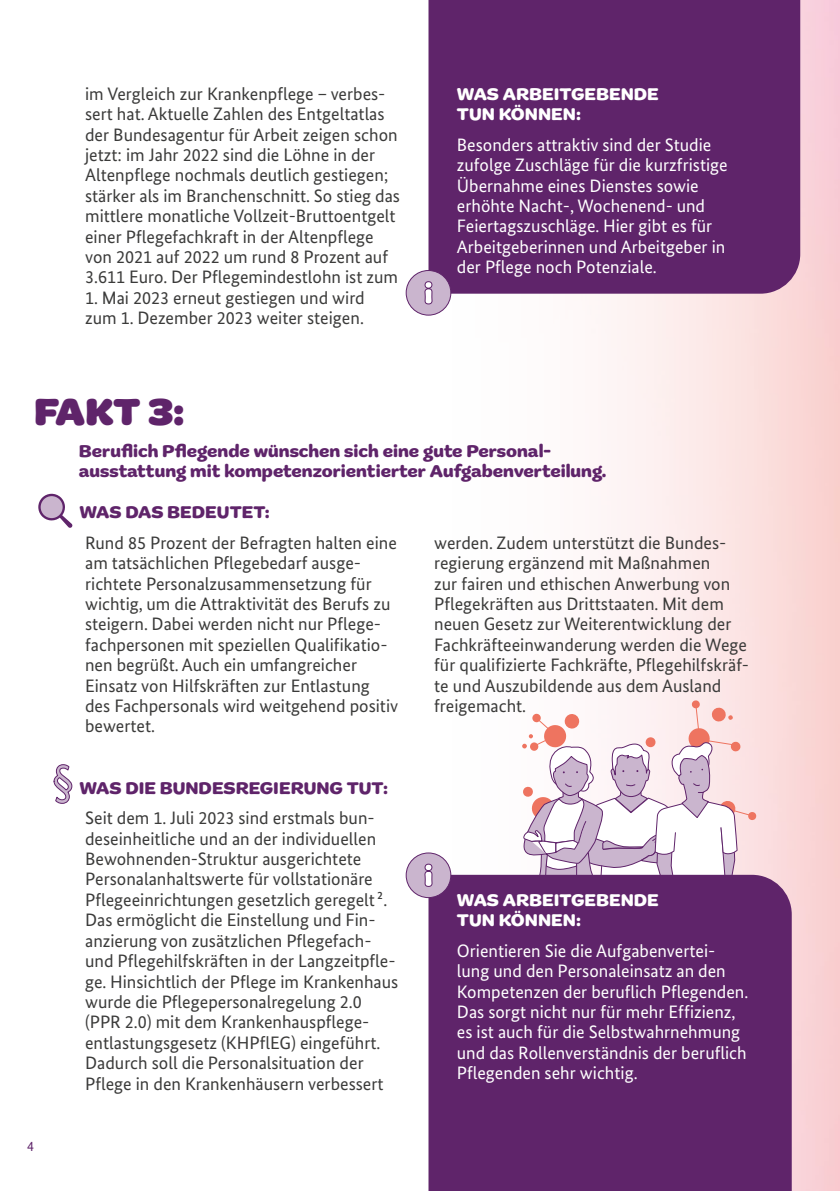
<style>
.page{position:relative;width:840px;height:1191px;background:#fff}
.page>*{position:absolute;margin:0;border:0;box-sizing:border-box;transform-origin:0 0}
.t1{font:900 40px "Marigny";color:#5f246a}
.t2{font:18px/20.4px "Bundes Sans";color:#3b3b3a}
.t3{font:18px/20.4px "Bundes Sans";color:#fff}
.t4{font:700 18px/20.4px "Marigny";color:#5f246a}
.t5{font:700 18px/20.4px "Marigny";color:#fff}
.t6{font:14px "Bundes Sans";color:#5f246a}
</style>
<div class="page">
<img style="left:411px;top:0;width:428px;height:1191px">
<svg style="left:53px;top:764px;width:20px;height:40px"></svg>
<div style="left:428px;top:0;width:371px;height:294px;background:#5f246a"></div>
<svg style="left:521px;top:700px;width:235px;height:174px"></svg>
<div style="left:564px;top:713px;width:15px;height:16px;background:#ee7460;border-radius:50%"></div>
<div style="left:532px;top:713px;width:8px;height:9px;background:#ee7460;border-radius:50%"></div>
<div style="left:428px;top:874px;width:363px;height:317px;background:#5f246a"></div>
<svg style="left:38px;top:493px;width:34px;height:35px"></svg>
<div style="left:406px;top:270px;width:44px;height:45px;background:#cab5ce;border-radius:50%"></div>
<div style="left:405px;top:270px;width:46px;height:46px;border:1px solid #5f246a;border-radius:50%"></div>
<svg style="left:424px;top:281px;width:9px;height:24px"></svg>
<div style="left:406px;top:853px;width:44px;height:44px;background:#cab5ce;border-radius:50%"></div>
<div style="left:405px;top:852px;width:46px;height:46px;border:1px solid #5f246a;border-radius:50%"></div>
<svg style="left:424px;top:863px;width:9px;height:24px"></svg>
<p class="t2" style="left:85px;top:83px;width:316px">im Vergleich zur Krankenpflege – verbes&shy;sert hat. Aktuelle Zahlen des Entgeltatlas der Bundesagentur für Arbeit zeigen schon jetzt: im Jahr 2022 sind die Löhne in der Altenpflege nochmals deutlich gestiegen; stärker als im Branchenschnitt. So stieg das mittlere monatliche Vollzeit-Bruttoentgelt einer Pflegefachkraft in der Altenpflege von 2021 auf 2022 um rund 8 Prozent auf 3.611 Euro. Der Pflegemindestlohn ist zum</p>
<p class="t2" style="left:85px;top:287px;width:281px">1. Mai 2023 erneut gestiegen und wird zum 1. Dezember 2023 weiter steigen.</p>
<p class="t5" style="left:456px;top:84px;width:203px">WAS ARBEITGEBENDE<br>TUN KÖNNEN:</p>
<p class="t3" style="left:456px;top:134px;width:272px">Besonders attraktiv sind der Studie zufolge Zuschläge für die kurzfristige Übernahme eines Dienstes sowie erhöhte Nacht-, Wochenend- und Feiertagszuschläge. Hier gibt es für Arbeitgeberinnen und Arbeitgeber in der Pflege noch Potenziale.</p>
<h1 class="t1" style="left:34px;top:388px;width:152px">FAKT 3:</h1>
<p class="t4" style="left:79px;top:441px;width:528px">Beruflich Pflegende wünschen sich eine gute Personal&shy;ausstattung mit kompetenzorientierter Aufgabenverteilung.</p>
<p class="t6" style="left:27px;top:1137px;width:8px">4</p>
<p class="t4" style="left:79px;top:502px;width:192px">WAS DAS BEDEUTET:</p>
<p class="t2" style="left:85px;top:532px;width:314px">Rund 85 Prozent der Befragten halten eine am tatsächlichen Pflegebedarf ausge&shy;richtete Personalzusammensetzung für wichtig, um die Attraktivität des Berufs zu steigern. Dabei werden nicht nur Pflege&shy;fachpersonen mit speziellen Qualifikatio&shy;nen begrüßt. Auch ein umfangreicher Einsatz von Hilfskräften zur Entlastung des Fachpersonals wird weitgehend positiv bewertet.</p>
<p class="t4" style="left:79px;top:778px;width:310px">WAS DIE BUNDESREGIERUNG TUT:</p>
<p class="t2" style="left:85px;top:807px;width:314px">Seit dem 1. Juli 2023 sind erstmals bun&shy;deseinheitliche und an der individuellen Bewohnenden-Struktur ausgerichtete Personalanhaltswerte für vollstationäre Pflegeeinrichtungen gesetzlich geregelt².<br>Das ermöglicht die Einstellung und Fin&shy;anzierung von zusätzlichen Pflegefach&shy;und Pflegehilfskräften in der Langzeitpfle&shy;ge. Hinsichtlich der Pflege im Krankenhaus wurde die Pflegepersonalregelung 2.0 (PPR 2.0) mit dem Krankenhauspflege&shy;entlastungsgesetz (KHPflEG) eingeführt.<br>Dadurch soll die Personalsituation der Pflege in den Krankenhäusern verbessert</p>
<p class="t2" style="left:434px;top:532px;width:316px">werden. Zudem unterstützt die Bundes&shy;regierung ergänzend mit Maßnahmen<br>zur fairen und ethischen Anwerbung von Pflegekräften aus Drittstaaten. Mit dem neuen Gesetz zur Weiterentwicklung der Fachkräfteeinwanderung werden die Wege für qualifizierte Fachkräfte, Pflegehilfskräf&shy;te und Auszubildende aus dem Ausland freigemacht.</p>
<p class="t5" style="left:456px;top:890px;width:203px">WAS ARBEITGEBENDE<br>TUN KÖNNEN:</p>
<p class="t3" style="left:456px;top:940px;width:293px">Orientieren Sie die Aufgabenvertei&shy;lung und den Personaleinsatz an den Kompetenzen der beruflich Pflegenden.<br>Das sorgt nicht nur für mehr Effizienz, es ist auch für die Selbstwahrnehmung und das Rollenverständnis der beruflich Pflegenden sehr wichtig.</p>
</div>
